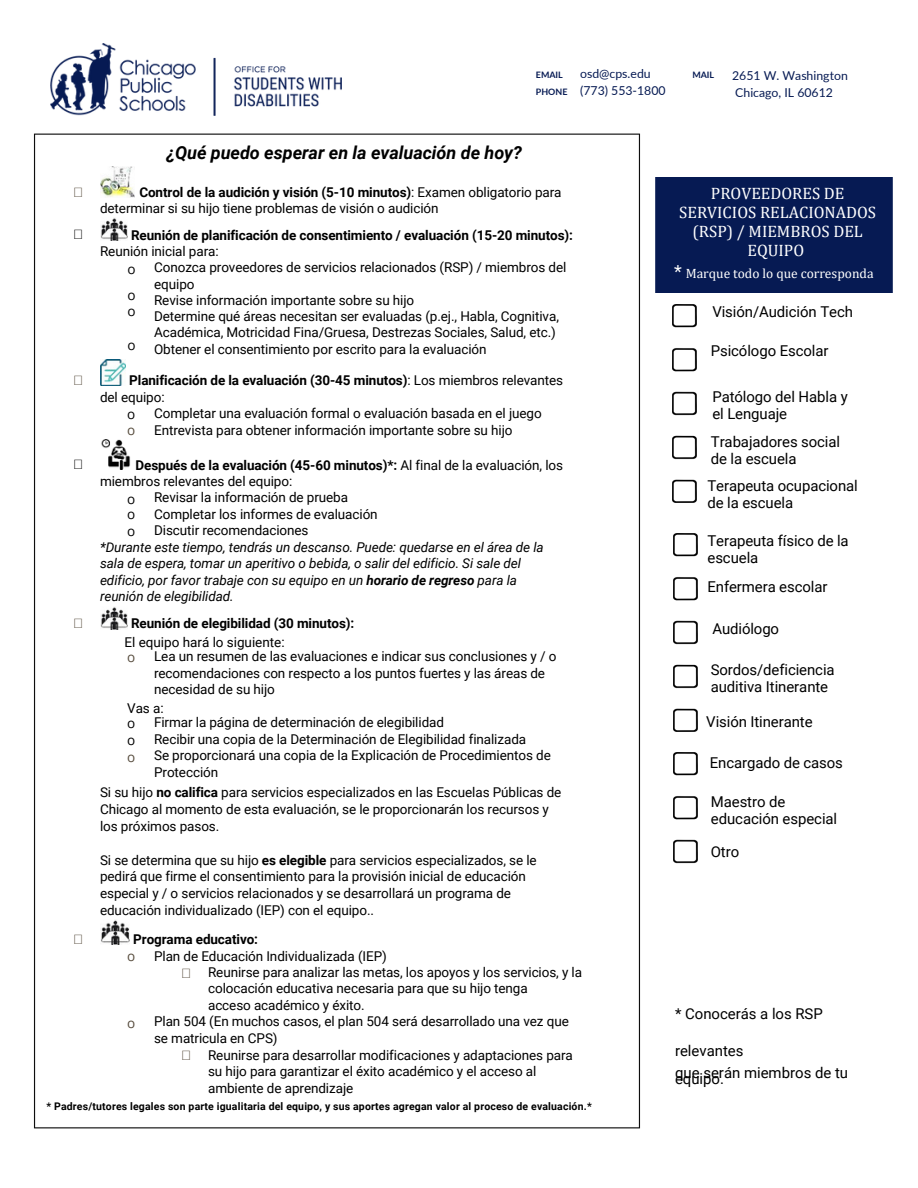
<style>
.page{position:relative;width:918px;height:1188px;background:#fff}
.page>*{position:absolute;margin:0;border:0;box-sizing:border-box;transform-origin:0 0}
.t1{font:italic 700 18px "Roboto";color:#000}
.t2{font:18px "Roboto";color:#fff}
.t3{font:16.5px/19.2px "Cambria";color:#fff;text-align:center}
.t4{font:15px/16.8px "Roboto";letter-spacing:-.005em;color:#000}
.t5{font:13.5px/16.5px "Roboto";letter-spacing:-.005em;color:#000}
.t6{font:700 13.5px "Roboto";letter-spacing:-.005em;color:#000}
.t7{font:italic 13.5px/16.2px "Roboto";letter-spacing:-.005em;color:#000}
.t8{font:13.5px "Cambria";color:#fff}
.t9{font:13.5px/15.8px "Open Sans";color:#000}
.t10{font:13.5px "Open Sans";color:#564b3c}
.t11{font:12.3px/17.1px "Lato";color:#061a53}
.t12{font:700 10.5px "Roboto";letter-spacing:.015em;color:#000}
.t13{font:700 8.85px/17.1px "Lato";color:#061a53}
.s1{font-weight:400}
.s2{color:#564b3c}
.s3{font-weight:700}
</style>
<div class="page">
<img style="left:33px;top:133px;width:608px;height:996px">
<img style="left:100px;top:166px;width:35px;height:32px">
<img style="left:100px;top:217px;width:27px;height:24px">
<img style="left:100px;top:359px;width:26px;height:26px">
<img style="left:100px;top:439px;width:30px;height:31px">
<img style="left:100px;top:606px;width:27px;height:24px">
<img style="left:100px;top:920px;width:29px;height:25px">
<div style="left:655px;top:177px;width:238px;height:115px;background:#061a53"></div>
<div style="left:657px;top:184px;width:234px;height:102px;background:#061a53"></div>
<img style="left:51px;top:44px;width:291px;height:72px">
<img style="left:673px;top:304px;width:23px;height:198px">
<img style="left:674px;top:533px;width:24px;height:198px">
<img style="left:674px;top:753px;width:24px;height:111px">
<svg style="left:74px;top:187px;width:8px;height:10px"></svg>
<svg style="left:74px;top:230px;width:8px;height:9px"></svg>
<svg style="left:74px;top:376px;width:8px;height:9px"></svg>
<svg style="left:74px;top:460px;width:8px;height:9px"></svg>
<svg style="left:74px;top:619px;width:8px;height:9px"></svg>
<svg style="left:74px;top:934px;width:8px;height:10px"></svg>
<svg style="left:182px;top:969px;width:8px;height:9px"></svg>
<svg style="left:182px;top:1051px;width:8px;height:9px"></svg>
<h6 class="t13" style="left:536px;top:66px;width:33px">EMAIL<br>PHONE</h6>
<h1 class="t11" style="left:580px;top:65px;width:72px">osd@cps.edu</h1>
<p class="t13" style="left:692px;top:66px;width:23px">MAIL</p>
<h1 class="t11" style="left:580px;top:82px;width:87px">(773) 553-1800</h1>
<p class="t1" style="left:166px;top:142px;width:357px">¿Qué puedo esperar en la evaluación de hoy?</p>
<p class="t11" style="left:732px;top:67px;width:117px">2651 W. Washington<br>Chicago, IL 60612</p>
<h2 class="t6" style="left:139px;top:184px;width:424px">Control de la audición y visión (5-10 minutos)<span class="s1">: Examen obligatorio para</span></h2>
<p class="t5" style="left:100px;top:200px;width:340px">determinar si su hijo tiene problemas de visión o audición</p>
<p class="t6" style="left:131px;top:227px;width:443px">Reunión de planificación de consentimiento / evaluación (15-20 minutos):</p>
<p class="t5" style="left:100px;top:243px;width:120px">Reunión inicial para:</p>
<p class="t9" style="left:127px;top:256px;width:10px;line-height:25.8px">o o</p>
<p class="t9" style="left:127px;top:303px;width:10px">o</p>
<p class="t9" style="left:127px;top:337px;width:10px">o</p>
<p class="t5" style="left:154px;top:259px;width:414px">Conozca proveedores de servicios relacionados (RSP) / miembros del equipo<br>Revise información importante sobre su hijo<br>Determine qué áreas necesitan ser evaluadas (p.ej., Habla, Cognitiva, Académica, Motricidad Fina/Gruesa, Destrezas Sociales, Salud, etc.)<br>Obtener el consentimiento por escrito para la evaluación</p>
<h4 class="t6" style="left:129px;top:373px;width:435px">Planificación de la evaluación (30-45 minutos)<span class="s1">: Los miembros relevantes</span></h4>
<p class="t5" style="left:100px;top:389px;width:66px">del equipo:</p>
<h3 class="t9" style="left:127px;top:406px;width:10px">o <span class="s2">o</span></h3>
<h4 class="t5" style="left:154px;top:405px;width:389px">Completar una evaluación formal o evaluación basada en el juego<br>Entrevista para obtener información importante sobre su hijo</h4>
<h4 class="t6" style="left:136px;top:457px;width:429px">Después de la evaluación (45-60 minutos)*: <span class="s1">Al final de la evaluación, los</span></h4>
<h4 class="t5" style="left:100px;top:473px;width:194px">miembros relevantes del equipo:</h4>
<p class="t9" style="left:127px;top:490px;width:10px">o o</p>
<h4 class="t9" style="left:127px;top:523px;width:10px">o</h4>
<h4 class="t5" style="left:154px;top:489px;width:225px">Revisar la información de prueba<br>Completar los informes de evaluación<br>Discutir recomendaciones</h4>
<h4 class="t7" style="left:100px;top:540px;width:445px">*Durante este tiempo, tendrás un descanso. Puede: quedarse en el área de la sala de espera, tomar un aperitivo o bebida, o salir del edificio. Si sale del edificio, por favor trabaje con su equipo en un <span class="s3">horario de regreso</span> para la reunión de elegibilidad.</h4>
<p class="t6" style="left:131px;top:615px;width:225px">Reunión de elegibilidad (30 minutos):</p>
<h4 class="t5" style="left:125px;top:634px;width:162px">El equipo hará lo siguiente:</h4>
<h4 class="t10" style="left:127px;top:647px;width:10px">o</h4>
<h4 class="t5" style="left:154px;top:648px;width:404px">Lea un resumen de las evaluaciones e indicar sus conclusiones y / o recomendaciones con respecto a los puntos fuertes y las áreas de necesidad de su hijo</h4>
<h4 class="t5" style="left:127px;top:700px;width:38px">Vas a:</h4>
<p class="t9" style="left:127px;top:714px;width:10px;line-height:16.8px">o o</p>
<h3 class="t10" style="left:127px;top:747px;width:10px">o</h3>
<h4 class="t5" style="left:154px;top:714px;width:398px">Firmar la página de determinación de elegibilidad<br>Recibir una copia de la Determinación de Elegibilidad finalizada<br>Se proporcionará una copia de la Explicación de Procedimientos de Protección</h4>
<h4 class="t5" style="left:100px;top:784px;width:463px">Si su hijo <span class="s3">no califica</span> para servicios especializados en las Escuelas Públicas de<br>Chicago al momento de esta evaluación, se le proporcionarán los recursos y los próximos pasos.</h4>
<p class="t5" style="left:100px;top:852px;width:438px">Si se determina que su hijo <span class="s3">es elegible</span> para servicios especializados, se le pedirá que firme el consentimiento para la provisión inicial de educación</p>
<h4 class="t5" style="left:100px;top:885px;width:412px">especial y / o servicios relacionados y se desarrollará un programa de educación individualizado (IEP) con el equipo..</h4>
<h4 class="t6" style="left:133px;top:932px;width:126px">Programa educativo:</h4>
<h4 class="t10" style="left:127px;top:947px;width:10px">o</h4>
<p class="t5" style="left:154px;top:948px;width:234px">Plan de Educación Individualizada (IEP)</p>
<p class="t5" style="left:208px;top:964px;width:376px">Reunirse para analizar las metas, los apoyos y los servicios, y la colocación educativa necesaria para que su hijo tenga<br>acceso académico y éxito.</p>
<h3 class="t10" style="left:127px;top:1013px;width:10px">o</h3>
<p class="t5" style="left:154px;top:1013px;width:416px">Plan 504 (En muchos casos, el plan 504 será desarrollado una vez que se matricula en CPS)</p>
<p class="t5" style="left:208px;top:1047px;width:366px">Reunirse para desarrollar modificaciones y adaptaciones para su hijo para garantizar el éxito académico y el acceso al ambiente de aprendizaje</p>
<h5 class="t12" style="left:46px;top:1101px;width:547px">* Padres/tutores legales son parte igualitaria del equipo, y sus aportes agregan valor al proceso de evaluación.*</h5>
<h4 class="t3" style="left:679px;top:183px;width:198px">PROVEEDORES DE<br>SERVICIOS RELACIONADOS (RSP) / MIEMBROS DEL<br>EQUIPO</h4>
<p class="t2" style="left:674px;top:261px;width:9px">*</p>
<h4 class="t8" style="left:686px;top:265px;width:189px">Marque todo lo que corresponda</h4>
<p class="t4" style="left:712px;top:304px;width:142px">Visión/Audición Tech</p>
<p class="t4" style="left:711px;top:343px;width:119px">Psicólogo Escolar</p>
<h4 class="t4" style="left:712px;top:389px;width:137px">Patólogo del Habla y el Lenguaje</h4>
<p class="t4" style="left:711px;top:433px;width:131px">Trabajadores social de la escuela</p>
<h4 class="t4" style="left:708px;top:478px;width:152px">Terapeuta ocupacional de la escuela</h4>
<h4 class="t4" style="left:708px;top:533px;width:143px">Terapeuta físico de la escuela</h4>
<h4 class="t4" style="left:708px;top:579px;width:121px">Enfermera escolar</h4>
<h4 class="t4" style="left:712px;top:620px;width:68px">Audiólogo</h4>
<h4 class="t4" style="left:711px;top:662px;width:125px">Sordos/deficiencia auditiva Itinerante</h4>
<p class="t4" style="left:706px;top:713px;width:108px">Visión Itinerante</p>
<h4 class="t4" style="left:710px;top:755px;width:135px">Encargado de casos</h4>
<h4 class="t4" style="left:711px;top:793px;width:128px">Maestro de educación especial</h4>
<h4 class="t4" style="left:711px;top:844px;width:30px">Otro</h4>
<h4 class="t4" style="left:675px;top:1006px;width:149px">* Conocerás a los RSP</h4>
<h4 class="t4" style="left:675px;top:1040px;width:175px;line-height:21.3px">relevantes<br>que serán miembros de tu</h4>
<h4 class="t4" style="left:675px;top:1071px;width:51px">equipo.</h4>
</div>
